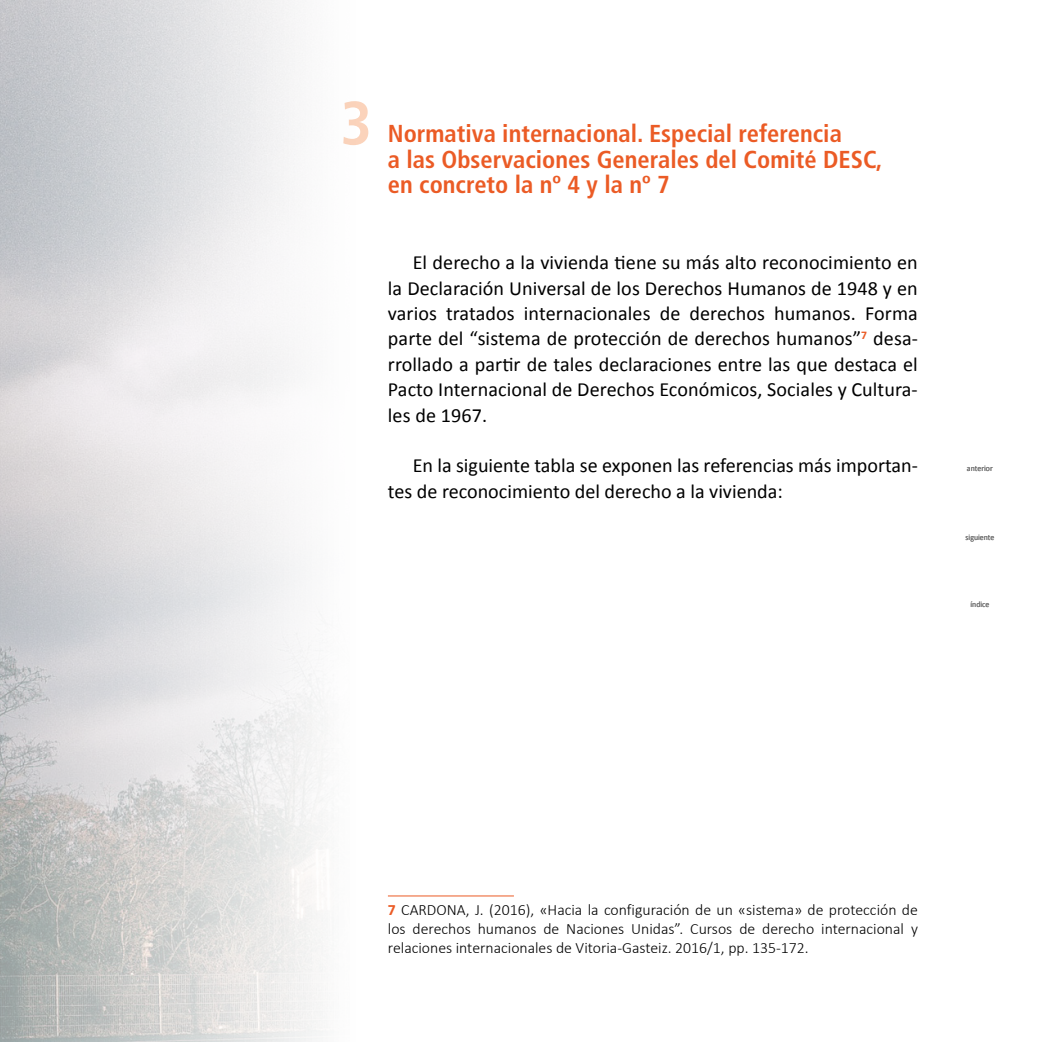
<style>
.page{position:relative;width:1042px;height:1042px;background:#fff}
.page>*{position:absolute;margin:0;border:0;box-sizing:border-box;transform-origin:0 0}
.t1{font:700 condensed 61.25px "Frutiger";color:#fbd3bb}
.t2{font:700 condensed 24.5px/25.4px "Frutiger";color:#eb5b25}
.t3{font:20.12px/25.4px "Calibri";color:#000;text-align:justify}
.t4{font:300 15.75px/18.9px "Calibri";color:#000;text-align:justify}
.t5{font:8.4px "Calibri";color:#707070;scale:.94 1}
.s1{font-weight:700;color:#eb5b25}
</style>
<div class="page">
<hr style="left:388px;top:895px;width:126px;height:1px;background:#eb5b25">
<img style="left:0;top:0;width:323px;height:1042px">
<h1 class="t1" style="left:340px;top:87px;width:33px">3</h1>
<p class="t2" style="left:388px;top:121px;width:496px">Normativa internacional. Especial referencia<br>a las Observaciones Generales del Comité DESC, en concreto la nº 4 y la nº 7</p>
<p class="t3" style="left:388px;top:249px;width:531px;text-indent:25px">El derecho a la vivienda tiene su más alto reconocimiento en la Declaración Universal de los Derechos Humanos de 1948 y en varios tratados internacionales de derechos humanos. Forma parte del “sistema de protección de derechos humanos”<sup>7</sup> desa&shy;rrollado a partir de tales declaraciones entre las que destaca el Pacto Internacional de Derechos Económicos, Sociales y Cultura&shy;les de 1967.</p>
<p class="t3" style="left:388px;top:452px;width:531px;text-indent:25px">En la siguiente tabla se exponen las referencias más importan&shy;tes de reconocimiento del derecho a la vivienda:</p>
<p class="t5" style="left:967px;top:463px;width:29px">anterior</p>
<p class="t5" style="left:967px;top:463px;width:29px">anterior</p>
<p class="t5" style="left:965px;top:532px;width:32px">siguiente</p>
<p class="t5" style="left:965px;top:532px;width:32px">siguiente</p>
<p class="t5" style="left:970px;top:599px;width:22px">índice</p>
<p class="t4" style="left:388px;top:899px;width:531px"><span class="s1">7</span> CARDONA, J. (2016), «Hacia la configuración de un «sistema» de protección de los derechos humanos de Naciones Unidas”. Cursos de derecho internacional y relaciones internacionales de Vitoria-Gasteiz. 2016/1, pp. 135-172.</p>
</div>
